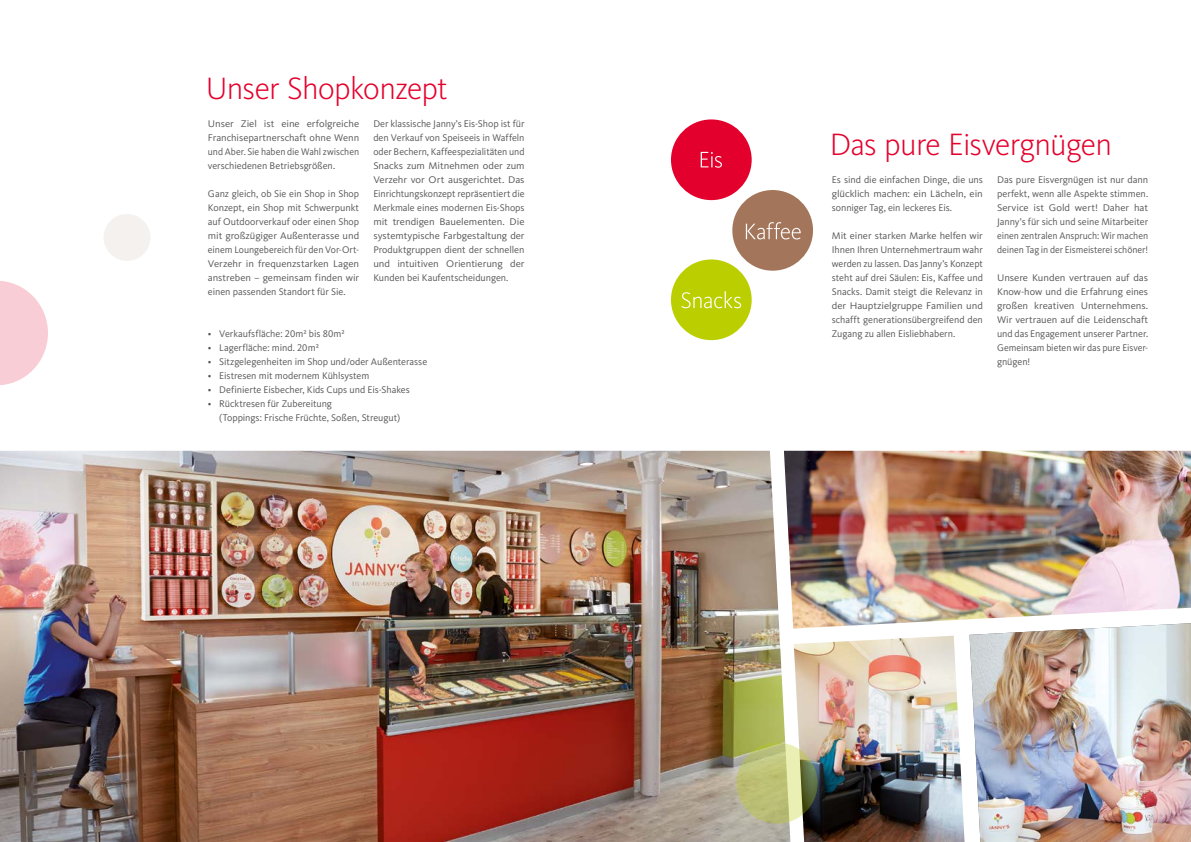
<style>
.page{position:relative;width:1191px;height:842px;background:#fff}
.page>*{position:absolute;margin:0;border:0;box-sizing:border-box;transform-origin:0 0}
.t1{font:300 32px "Kievit OT";letter-spacing:-.025em;color:#e4002c}
.t2{font:10px/14px "Kievit OT";letter-spacing:-.005em;color:#565656;text-align:justify}
.t3{font:10px/14px "Kievit OT";letter-spacing:-.005em;color:#565656;text-align:justify;scale:1.06 1}
.t4{font:10px/14px "Kievit OT";letter-spacing:-.005em;color:#565656;text-align:justify;scale:1.04 1}
</style>
<div class="page">
<div style="left:671px;top:119px;width:80px;height:81px;background:#e4002c;border-radius:50%"></div>
<div style="left:671px;top:259px;width:80px;height:81px;background:#bbcf00;border-radius:50%"></div>
<svg style="left:700px;top:152px;width:22px;height:16px"></svg>
<div style="left:732px;top:190px;width:81px;height:81px;background:#a3765b;border-radius:50%"></div>
<svg style="left:746px;top:222px;width:55px;height:17px"></svg>
<svg style="left:681px;top:291px;width:60px;height:17px"></svg>
<div style="left:103px;top:214px;width:47px;height:47px;background:#f5f1ee;border-radius:50%"></div>
<img style="left:0;top:451px;width:790px;height:391px">
<img style="left:784px;top:451px;width:407px;height:177px">
<img style="left:793px;top:636px;width:171px;height:206px">
<img style="left:969px;top:623px;width:222px;height:219px">
<svg style="left:736px;top:743px;width:81px;height:81px;background:#b7bd7a"></svg>
<svg style="left:0;top:281px;width:48px;height:104px"></svg>
<h1 class="t1" style="left:206px;top:70px;width:243px">Unser Shopkonzept</h1>
<p class="t3" style="left:208px;top:116px;width:144px">Unser Ziel ist eine erfolgreiche Franchisepartnerschaft ohne Wenn und Aber. Sie haben die Wahl zwischen verschiedenen Betriebsgrößen.</p>
<p class="t2" style="left:208px;top:186px;width:153px">Ganz gleich, ob Sie ein Shop in Shop Konzept, ein Shop mit Schwerpunkt auf Outdoorverkauf oder einen Shop mit großzügiger Außenterasse und einem Loungebereich für den Vor-Ort-Verzehr in frequenzstarken Lagen anstreben – gemeinsam finden wir einen passenden Standort für Sie.</p>
<p class="t2" style="left:373px;top:116px;width:153px">Der klassische Janny’s Eis-Shop ist für den Verkauf von Speiseeis in Waffeln oder Bechern, Kaffeespezialitäten und Snacks zum Mitnehmen oder zum Verzehr vor Ort ausgerichtet. Das Einrichtungskonzept repräsentiert die Merkmale eines modernen Eis-Shops mit trendigen Bauelementen. Die systemtypische Farbgestaltung der Produktgruppen dient der schnellen und intuitiven Orientierung der Kunden bei Kaufentscheidungen.</p>
<p class="t2" style="left:208px;top:326px;width:138px">• Verkaufsfläche: 20m² bis 80m²</p>
<p class="t2" style="left:208px;top:340px;width:113px">• Lagerfläche: mind. 20m²</p>
<p class="t2" style="left:208px;top:354px;width:221px">• Sitzgelegenheiten im Shop und/oder Außenterasse</p>
<p class="t2" style="left:208px;top:368px;width:163px">• Eistresen mit modernem Kühlsystem</p>
<p class="t2" style="left:208px;top:382px;width:203px">• Definierte Eisbecher, Kids Cups und Eis-Shakes</p>
<p class="t2" style="left:219px;top:396px;width:182px;text-indent:-11px">• Rücktresen für Zubereitung<br>(Toppings: Frische Früchte, Soßen, Streugut)</p>
<h1 class="t1" style="left:829px;top:126px;width:284px">Das pure Eisvergnügen</h1>
<p class="t2" style="left:831px;top:172px;width:153px">Es sind die einfachen Dinge, die uns glücklich machen: ein Lächeln, ein sonniger Tag, ein leckeres Eis.</p>
<p class="t4" style="left:831px;top:228px;width:147px">Mit einer starken Marke helfen wir Ihnen Ihren Unternehmertraum wahr werden zu lassen. Das Janny’s Konzept steht auf drei Säulen: Eis, Kaffee und Snacks. Damit steigt die Relevanz in der Hauptzielgruppe Familien und schafft generationsübergreifend den Zugang zu allen Eisliebhabern.</p>
<p class="t2" style="left:997px;top:172px;width:153px">Das pure Eisvergnügen ist nur dann perfekt, wenn alle Aspekte stimmen.<br>Service ist Gold wert! Daher hat Janny’s für sich und seine Mitarbeiter einen zentralen Anspruch: Wir machen deinen Tag in der Eismeisterei schöner!</p>
<p class="t3" style="left:997px;top:270px;width:144px">Unsere Kunden vertrauen auf das Know-how und die Erfahrung eines großen kreativen Unternehmens.<br>Wir vertrauen auf die Leidenschaft und das Engagement unserer Partner.<br>Gemeinsam bieten wir das pure Eisver&shy;gnügen!</p>
</div>
